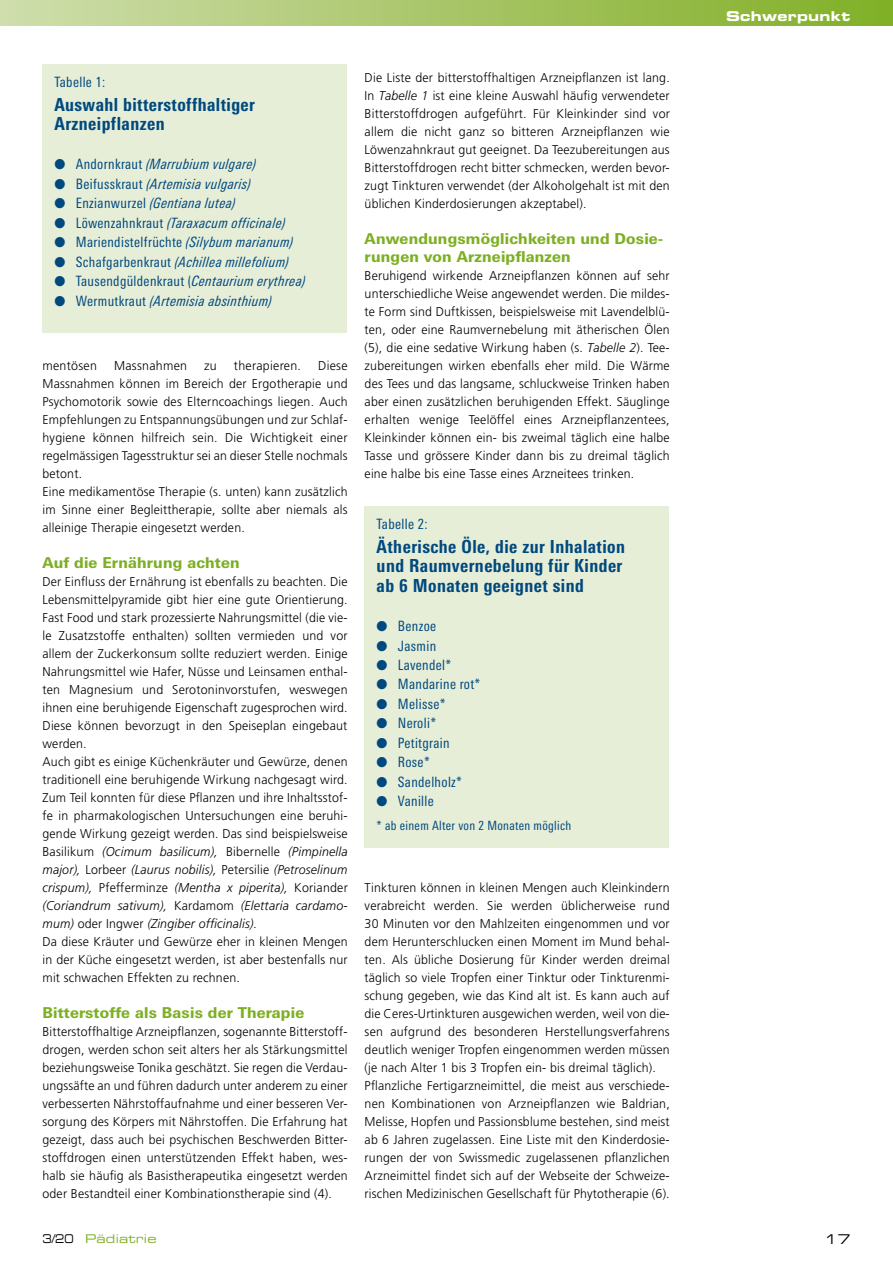
<style>
.page{position:relative;width:893px;height:1263px;background:#fff}
.page>*{position:absolute;margin:0;border:0;box-sizing:border-box;transform-origin:0 0}
.t1{font:800 condensed 18px/19.5px "Linotype Univers";letter-spacing:.025em;color:#00497f}
.t2{font:800 15px/18px "Linotype Univers Basic";letter-spacing:.015em;color:#7daf23}
.t3{font:italic condensed 14.25px "Linotype Univers";letter-spacing:.025em;color:#00497f}
.t4{font:condensed 14.25px "Linotype Univers";letter-spacing:.025em;color:#00497f}
.t5{font:13.5px "Eurostile Bold Extended Two";letter-spacing:.02em;color:#fff}
.t6{font:13.5px "Eurostile Extended Two";color:#000}
.t7{font:300 12.75px/18px "Frutiger";letter-spacing:.015em;color:#000}
.t8{font:condensed 12.75px "Linotype Univers";letter-spacing:.025em;color:#00497f}
.t9{font:12px "Eurostile Extended Two";letter-spacing:.02em;color:#7daf23}
.s1{font-style:normal}
.s2{font-style:italic}
.s3{color:#000}
</style>
<div class="page">
<div style="left:0;top:0;width:893px;height:26px;background:linear-gradient(to right,#d0ddad,#81af25)"></div>
<div style="left:43px;top:64px;width:304px;height:269px;background:#e7eed7"></div>
<div style="left:365px;top:506px;width:304px;height:342px;background:#e7eed7"></div>
<p class="t4" style="left:55px;top:74px;width:52px">Tabelle 1:</p>
<h1 class="t1" style="left:55px;top:94px;width:202px">Auswahl bitterstoffhaltiger<br>Arzneipflanzen</h1>
<p class="t3" style="left:55px;top:156px;width:204px">● <span class="s1">Andornkraut</span> (Marrubium vulgare)</p>
<p class="t3" style="left:55px;top:175px;width:198px">● <span class="s1">Beifusskraut</span> (Artemisia vulgaris)</p>
<p class="t3" style="left:55px;top:195px;width:183px">● <span class="s1">Enzianwurzel</span> (Gentiana lutea)</p>
<p class="t3" style="left:55px;top:214px;width:233px">● <span class="s1">Löwenzahnkraut</span> (Taraxacum officinale)</p>
<p class="t4" style="left:55px;top:234px;width:241px">● Mariendistelfrüchte <span class="s2">(Silybum marianum)</span></p>
<p class="t3" style="left:55px;top:253px;width:236px">● <span class="s1">Schafgarbenkraut</span> (Achillea millefolium)</p>
<p class="t4" style="left:55px;top:273px;width:253px">● Tausendgüldenkraut (<span class="s2">Centaurium erythrea)</span></p>
<p class="t3" style="left:55px;top:292px;width:219px">● <span class="s1">Wermutkraut</span> (Artemisia absinthium)</p>
<p class="t7" style="left:43px;top:356px;width:56px">mentösen</p>
<p class="t7" style="left:114px;top:356px;width:75px">Massnahmen</p>
<p class="t7" style="left:204px;top:356px;width:14px">zu</p>
<p class="t7" style="left:234px;top:356px;width:69px">therapieren.</p>
<p class="t7" style="left:43px;top:356px;width:307px;text-indent:276px">Diese Massnahmen können im Bereich der Ergotherapie und Psychomotorik sowie des Elterncoachings liegen. Auch Empfehlungen zu Entspannungsübungen und zur Schlaf&shy;hygiene können hilfreich sein. Die Wichtigkeit einer regelmässigen Tagesstruktur sei an dieser Stelle nochmals betont.<br>Eine medikamentöse Therapie (s. unten) kann zusätzlich im Sinne einer Begleittherapie, sollte aber niemals als alleinige Therapie eingesetzt werden.</p>
<p class="t2" style="left:43px;top:553px;width:199px">Auf die Ernährung achten</p>
<p class="t7" style="left:43px;top:572px;width:307px">Der Einfluss der Ernährung ist ebenfalls zu beachten. Die Lebensmittelpyramide gibt hier eine gute Orientierung.<br>Fast Food und stark prozessierte Nahrungsmittel (die vie&shy;le Zusatzstoffe enthalten) sollten vermieden und vor allem der Zuckerkonsum sollte reduziert werden. Einige Nahrungsmittel wie Hafer, Nüsse und Leinsamen enthal&shy;ten Magnesium und Serotoninvorstufen, weswegen ihnen eine beruhigende Eigenschaft zugesprochen wird.<br>Diese können bevorzugt in den Speiseplan eingebaut werden.<br>Auch gibt es einige Küchenkräuter und Gewürze, denen traditionell eine beruhigende Wirkung nachgesagt wird.<br>Zum Teil konnten für diese Pflanzen und ihre Inhaltsstof&shy;fe in pharmakologischen Untersuchungen eine beruhi&shy;gende Wirkung gezeigt werden. Das sind beispielsweise Basilikum <span class="s2">(Ocimum basilicum),</span> Bibernelle <span class="s2">(Pimpinella major),</span> Lorbeer <span class="s2">(Laurus nobilis),</span> Petersilie <span class="s2">(Petroselinum crispum),</span> Pfefferminze <span class="s2">(Mentha x piperita),</span> Koriander <span class="s2">(Coriandrum sativum),</span> Kardamom <span class="s2">(Elettaria cardamo&shy;mum)</span> oder Ingwer <span class="s2">(Zingiber officinalis).<br></span>Da diese Kräuter und Gewürze eher in kleinen Mengen in der Küche eingesetzt werden, ist aber bestenfalls nur mit schwachen Effekten zu rechnen.</p>
<p class="t2" style="left:43px;top:1003px;width:263px">Bitterstoffe als Basis der Therapie</p>
<p class="t7" style="left:43px;top:1022px;width:307px;text-align:justify">Bitterstoffhaltige Arzneipflanzen, sogenannte Bitterstoff&shy;drogen, werden schon seit alters her als Stärkungsmittel beziehungsweise Tonika geschätzt. Sie regen die Verdau&shy;ungssäfte an und führen dadurch unter anderem zu einer verbesserten Nährstoffaufnahme und einer besseren Ver&shy;sorgung des Körpers mit Nährstoffen. Die Erfahrung hat gezeigt, dass auch bei psychischen Beschwerden Bitter&shy;stoffdrogen einen unterstützenden Effekt haben, wes&shy;halb sie häufig als Basistherapeutika eingesetzt werden oder Bestandteil einer Kombinationstherapie sind (4).</p>
<p class="t7" style="left:365px;top:68px;width:307px;text-align:justify">Die Liste der bitterstoffhaltigen Arzneipflanzen ist lang.<br>In <span class="s2">Tabelle 1</span> ist eine kleine Auswahl häufig verwendeter Bitterstoffdrogen aufgeführt. Für Kleinkinder sind vor allem die nicht ganz so bitteren Arzneipflanzen wie Löwenzahnkraut gut geeignet. Da Teezubereitungen aus Bitterstoffdrogen recht bitter schmecken, werden bevor&shy;zugt Tinkturen verwendet (der Alkoholgehalt ist mit den üblichen Kinderdosierungen akzeptabel).</p>
<p class="t2" style="left:365px;top:229px;width:300px">Anwendungsmöglichkeiten und Dosie&shy;rungen von Arzneipflanzen</p>
<p class="t7" style="left:365px;top:266px;width:307px;text-align:justify">Beruhigend wirkende Arzneipflanzen können auf sehr unterschiedliche Weise angewendet werden. Die mildes&shy;te Form sind Duftkissen, beispielsweise mit Lavendelblü&shy;ten, oder eine Raumvernebelung mit ätherischen Ölen (5), die eine sedative Wirkung haben (s. <span class="s2">Tabelle 2</span>). Tee&shy;zubereitungen wirken ebenfalls eher mild. Die Wärme des Tees und das langsame, schluckweise Trinken haben aber einen zusätzlichen beruhigenden Effekt. Säuglinge erhalten wenige Teelöffel eines Arzneipflanzentees, Kleinkinder können ein- bis zweimal täglich eine halbe Tasse und grössere Kinder dann bis zu dreimal täglich eine halbe bis eine Tasse eines Arzneitees trinken.</p>
<p class="t4" style="left:377px;top:516px;width:52px">Tabelle 2:</p>
<h1 class="t1" style="left:377px;top:537px;width:250px">Ätherische Öle, die zur Inhalation und Raumvernebelung für Kinder ab 6 Monaten geeignet sind</h1>
<p class="t4" style="left:377px;top:618px;width:61px">● Benzoe</p>
<p class="t4" style="left:377px;top:637px;width:61px">● Jasmin</p>
<p class="t4" style="left:377px;top:657px;width:76px">● Lavendel*</p>
<p class="t4" style="left:377px;top:676px;width:105px">● Mandarine rot*</p>
<p class="t4" style="left:377px;top:696px;width:70px">● Melisse*</p>
<p class="t4" style="left:377px;top:715px;width:61px">● Neroli*</p>
<p class="t4" style="left:377px;top:735px;width:75px">● Petitgrain</p>
<p class="t4" style="left:377px;top:754px;width:55px">● Rose*</p>
<p class="t4" style="left:377px;top:774px;width:87px">● Sandelholz*</p>
<p class="t4" style="left:377px;top:793px;width:59px">● Vanille</p>
<p class="t8" style="left:377px;top:818px;width:196px">* ab einem Alter von 2 Monaten möglich</p>
<p class="t7" style="left:365px;top:878px;width:307px">Tinkturen können in kleinen Mengen auch Kleinkindern verabreicht werden. Sie werden üblicherweise rund 30 Minuten vor den Mahlzeiten eingenommen und vor dem Herunterschlucken einen Moment im Mund behal&shy;ten. Als übliche Dosierung für Kinder werden dreimal täglich so viele Tropfen einer Tinktur oder Tinkturenmi&shy;schung gegeben, wie das Kind alt ist. Es kann auch auf die Ceres-Urtinkturen ausgewichen werden, weil von die&shy;sen aufgrund des besonderen Herstellungsverfahrens deutlich weniger Tropfen eingenommen werden müssen (je nach Alter 1 bis 3 Tropfen ein- bis dreimal täglich).<br>Pflanzliche Fertigarzneimittel, die meist aus verschiede&shy;nen Kombinationen von Arzneipflanzen wie Baldrian, Melisse, Hopfen und Passionsblume bestehen, sind meist ab 6 Jahren zugelassen. Eine Liste mit den Kinderdosie&shy;rungen der von Swissmedic zugelassenen pflanzlichen Arzneimittel findet sich auf der Webseite der Schweize&shy;rischen Medizinischen Gesellschaft für Phytotherapie (6).</p>
<p class="t5" style="left:726px;top:7px;width:126px">Schwerpunkt</p>
<p class="t9" style="left:43px;top:1230px;width:116px"><span class="s3">3/20</span> Pädiatrie</p>
<p class="t6" style="left:824px;top:1230px;width:28px">17</p>
</div>
